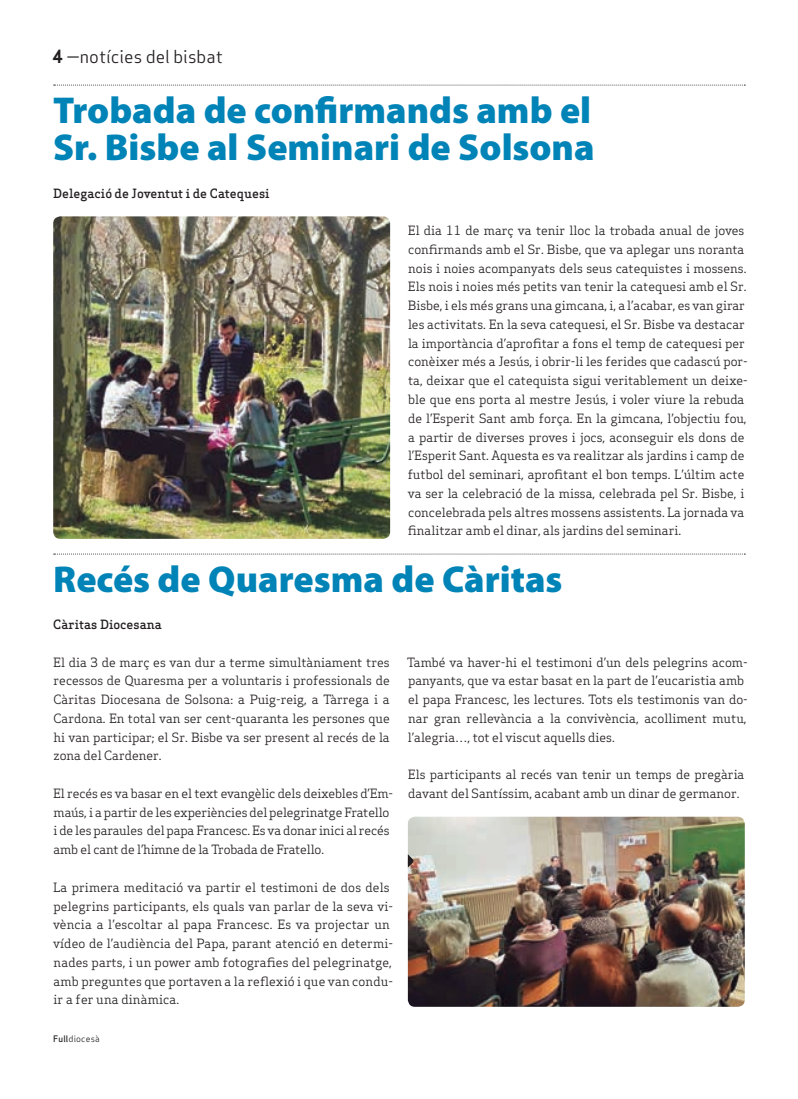
<style>
.page{position:relative;width:798px;height:1099px;background:#fff}
.page>*{position:absolute;margin:0;border:0;box-sizing:border-box;transform-origin:0 0}
.Titulars{font:900 37.5px "Myriad Pro";color:#0083b6}
.Capçalera{font:17.5px "Apex Sans Book T";color:#231f20}
.Text_General{font:12.5px/18.8px "Apex Serif";color:#231f20}
.Autors{font:500 12.5px "Apex Serif";color:#231f20}
.Data_Peu{font:8.75px "Apex Sans Book T";letter-spacing:.02em;color:#231f20}
.s1{font-family:"Apex Sans Bold T"}
.s2{font-family:"Apex Sans Medium T"}
</style>
<div class="page">
<svg style="left:54px;top:85px;width:691px;height:1px"></svg>
<img style="left:53px;top:216px;width:337px;height:323px">
<img style="left:407px;top:816px;width:337px;height:190px">
<svg style="left:54px;top:553px;width:691px;height:1px"></svg>
<svg style="left:407px;top:854px;width:7px;height:13px"></svg>
<p class="Capçalera" style="left:52px;top:46px;width:172px"><span class="s1">4</span> —notícies del bisbat</p>
<p class="Titulars" style="left:53px;top:85px;width:539px">Trobada de confirmands amb el</p>
<p class="Titulars" style="left:53px;top:122px;width:543px">Sr. Bisbe al Seminari de Solsona</p>
<p class="Autors" style="left:53px;top:185px;width:218px">Delegació de Joventut i de Catequesi</p>
<p class="Text_General" style="left:407px;top:221px;width:341px">El dia 11 de març va tenir lloc la trobada anual de joves confirmands amb el Sr. Bisbe, que va aplegar uns noranta nois i noies acompanyats dels seus catequistes i mossens.<br>Els nois i noies més petits van tenir la catequesi amb el Sr.<br>Bisbe, i els més grans una gimcana, i, a l’acabar, es van girar les activitats. En la seva catequesi, el Sr. Bisbe va destacar la importància d’aprofitar a fons el temp de catequesi per conèixer més a Jesús, i obrir-li les ferides que cadascú por&shy;ta, deixar que el catequista sigui veritablement un deixe&shy;ble que ens porta al mestre Jesús, i voler viure la rebuda de l’Esperit Sant amb força. En la gimcana, l’objectiu fou, a partir de diverses proves i jocs, aconseguir els dons de l’Esperit Sant. Aquesta es va realitzar als jardins i camp de futbol del seminari, aprofitant el bon temps. L’últim acte va ser la celebració de la missa, celebrada pel Sr. Bisbe, i concelebrada pels altres mossens assistents. La jornada va finalitzar amb el dinar, als jardins del seminari.</p>
<p class="Titulars" style="left:53px;top:554px;width:510px">Recés de Quaresma de Càritas</p>
<p class="Autors" style="left:53px;top:616px;width:110px">Càritas Diocesana</p>
<p class="Text_General" style="left:53px;top:652px;width:338px;text-align:justify">El dia 3 de març es van dur a terme simultàniament tres recessos de Quaresma per a voluntaris i professionals de Càritas Diocesana de Solsona: a Puig-reig, a Tàrrega i a Cardona. En total van ser cent-quaranta les persones que hi van participar; el Sr. Bisbe va ser present al recés de la zona del Cardener.</p>
<p class="Text_General" style="left:53px;top:783px;width:341px">El recés es va basar en el text evangèlic dels deixebles d’Em&shy;maús, i a partir de les experiències del pelegrinatge Fratello i de les paraules del papa Francesc. Es va donar inici al recés amb el cant de l’himne de la Trobada de Fratello.</p>
<p class="Text_General" style="left:53px;top:877px;width:341px">La primera meditació va partir el testimoni de dos dels pelegrins participants, els quals van parlar de la seva vi&shy;vència a l’escoltar al papa Francesc. Es va projectar un vídeo de l’audiència del Papa, parant atenció en determi&shy;nades parts, i un power amb fotografies del pelegrinatge, amb preguntes que portaven a la reflexió i que van condu&shy;ir a fer una dinàmica.</p>
<p class="Data_Peu" style="left:53px;top:1032px;width:48px"><span class="s2">Full</span>diocesà</p>
<p class="Text_General" style="left:407px;top:652px;width:342px">També va haver-hi el testimoni d’un dels pelegrins acom&shy;panyants, que va estar basat en la part de l’eucaristia amb el papa Francesc, les lectures. Tots els testimonis van do&shy;nar gran rellevància a la convivència, acolliment mutu, l’alegria…, tot el viscut aquells dies.</p>
<p class="Text_General" style="left:408px;top:765px;width:338px">Els participants al recés van tenir un temps de pregària davant del Santíssim, acabant amb un dinar de germanor.</p>
</div>
